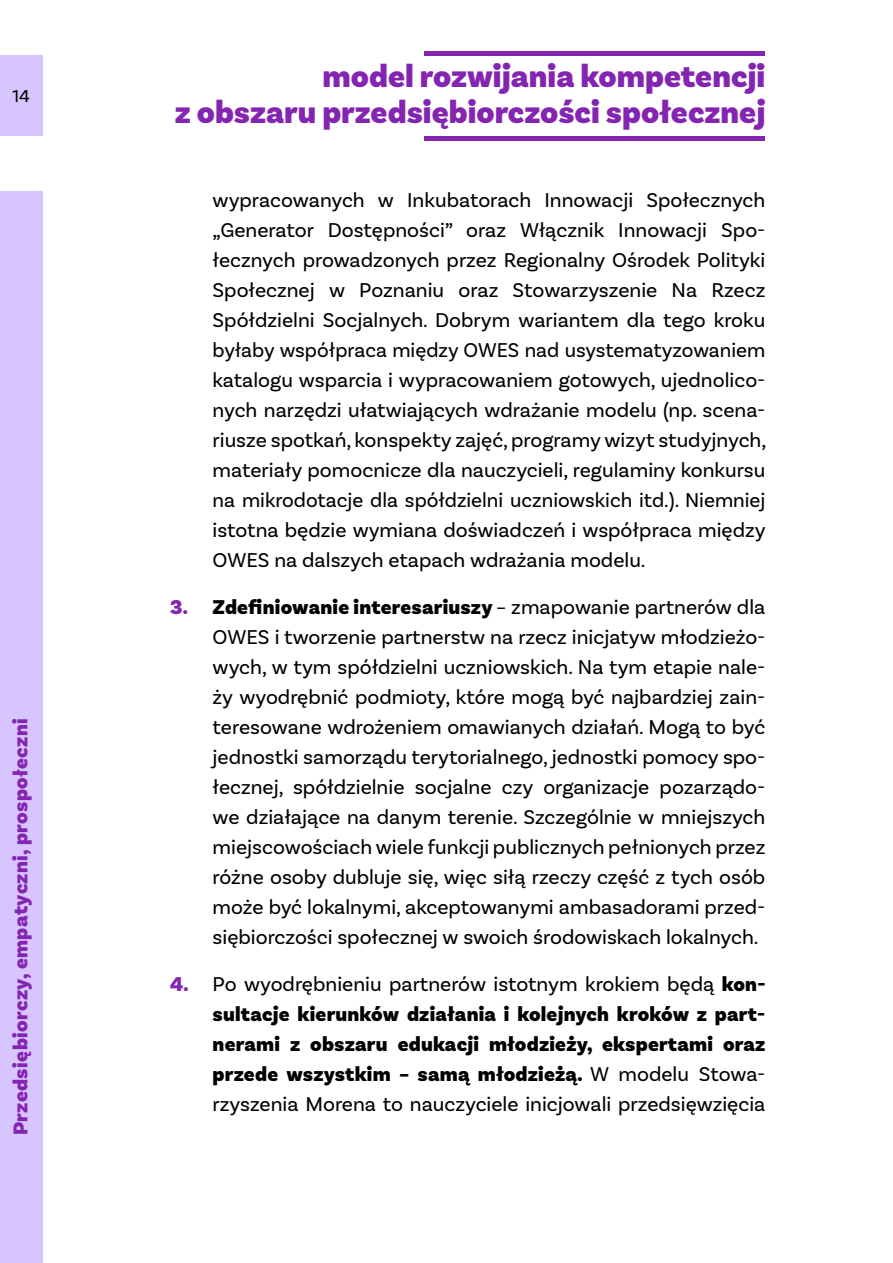
<style>
.page{position:relative;width:893px;height:1263px;background:#fff}
.page>*{position:absolute;margin:0;border:0;box-sizing:border-box;transform-origin:0 0}
.t1{font:900 33px/36px "Basic Sans";color:#8425b2;text-align:right}
.t2{font:21px/30px "Basic Sans";color:#000;text-align:justify}
.t3{font:900 21px/30px "Basic Sans";letter-spacing:.01em;color:#000;text-align:justify}
.t4{font:900 21px "Basic Sans";letter-spacing:.02em;color:#8425b2}
.t5{font:18px "Basic Sans";color:#000}
.s1{font-weight:900;color:#8425b2}
.s2{font-weight:900}
.s3{color:#8425b2}
.s4{font-weight:400}
</style>
<div class="page">
<div style="left:0;top:191px;width:43px;height:1072px;background:#d7c5ff"></div>
<div style="left:0;top:55px;width:43px;height:81px;background:#d7c5ff"></div>
<hr style="left:424px;top:136px;width:341px;height:4px;background:#8425b2">
<hr style="left:424px;top:51px;width:341px;height:4px;background:#8425b2">
<p class="t5" style="left:13px;top:86px;width:19px">14</p>
<p class="t4" style="left:8px;top:1135px;width:419px;rotate:-90deg">Przedsiębiorczy, empatyczni, prospołeczni</p>
<h1 class="t1" style="left:175px;top:59px;width:592px">model rozwijania kompetencji<br>z obszaru przedsiębiorczości społecznej</h1>
<p class="t2" style="left:213px;top:185px;width:555px">wypracowanych w Inkubatorach Innowacji Społecznych „Generator Dostępności” oraz Włącznik Innowacji Spo&shy;łecznych prowadzonych przez Regionalny Ośrodek Polityki Społecznej w Poznaniu oraz Stowarzyszenie Na Rzecz Spółdzielni Socjalnych. Dobrym wariantem dla tego kroku byłaby współpraca między OWES nad usystematyzowaniem katalogu wsparcia i wypracowaniem gotowych, ujednolico&shy;nych narzędzi ułatwiających wdrażanie modelu (np. scena&shy;riusze spotkań, konspekty zajęć, programy wizyt studyjnych, materiały pomocnicze dla nauczycieli, regulaminy konkursu na mikrodotacje dla spółdzielni uczniowskich itd.). Niemniej istotna będzie wymiana doświadczeń i współpraca między OWES na dalszych etapach wdrażania modelu.</p>
<p class="t2" style="left:213px;top:592px;width:554px;text-indent:-43px"><span class="s1">3.</span> <span class="s2">Zdefiniowanie interesariuszy</span> – zmapowanie partnerów dla OWES i tworzenie partnerstw na rzecz inicjatyw młodzieżo&shy;wych, w tym spółdzielni uczniowskich. Na tym etapie nale&shy;ży wyodrębnić podmioty, które mogą być najbardziej zain&shy;teresowane wdrożeniem omawianych działań. Mogą to być jednostki samorządu terytorialnego, jednostki pomocy spo&shy;łecznej, spółdzielnie socjalne czy organizacje pozarządo&shy;we działające na danym terenie. Szczególnie w mniejszych miejscowościach wiele funkcji publicznych pełnionych przez różne osoby dubluje się, więc siłą rzeczy część z tych osób może być lokalnymi, akceptowanymi ambasadorami przed&shy;siębiorczości społecznej w swoich środowiskach lokalnych.</p>
<p class="t3" style="left:213px;top:970px;width:554px;text-indent:-43px"><span class="s3">4.</span> <span class="s4">Po wyodrębnieniu partnerów istotnym krokiem będą</span> kon&shy;sultacje kierunków działania i kolejnych kroków z part&shy;nerami z obszaru edukacji młodzieży, ekspertami oraz przede wszystkim – samą młodzieżą. <span class="s4">W modelu Stowa&shy;rzyszenia Morena to nauczyciele inicjowali przedsięwzięcia</span></p>
</div>
